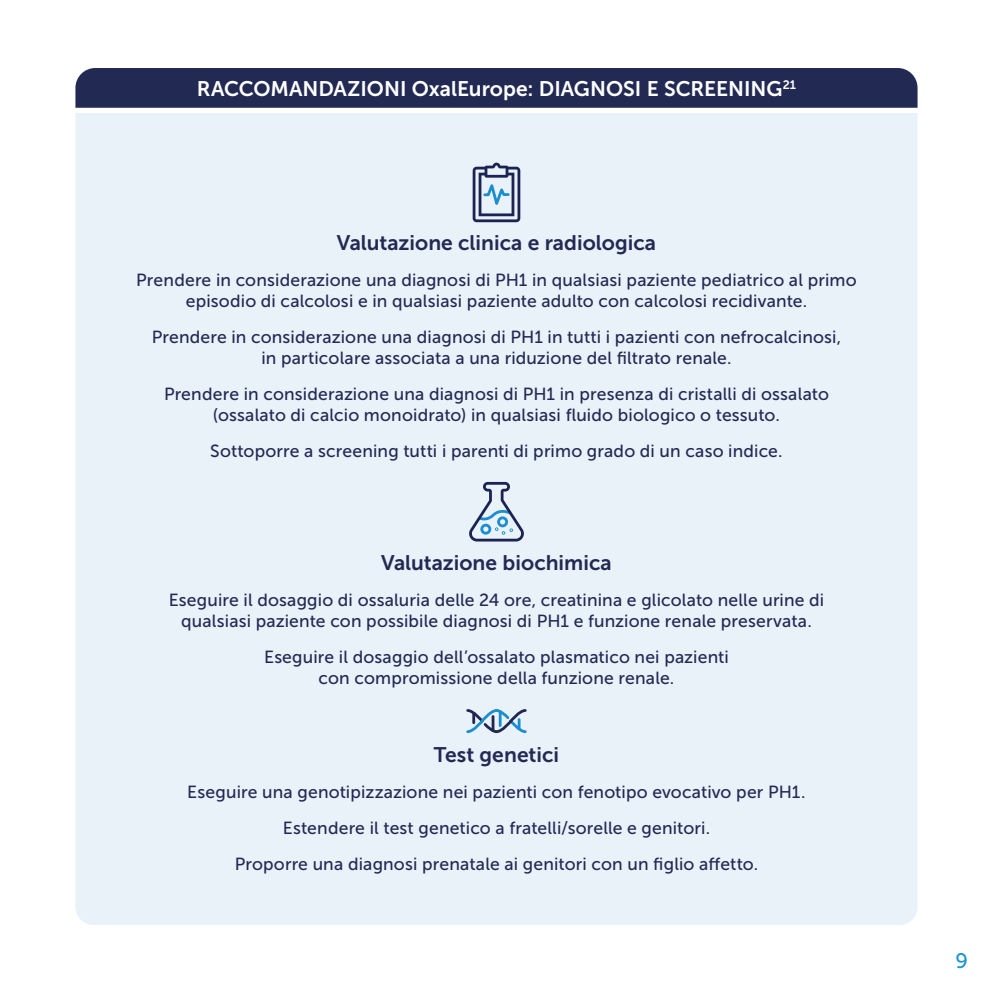
<style>
.page{position:relative;width:993px;height:993px;background:#fff}
.page>*{position:absolute;margin:0;border:0;box-sizing:border-box;transform-origin:0 0}
.t1{font:21px "Museo Sans 700";color:#222a54}
.t2{font:21px "Museo Sans 700";color:#fff}
.t3{font:21px "Museo Sans 500";color:#1c97d5}
.t4{font:17.5px/21px "Museo Sans 500";letter-spacing:.01em;color:#222a54;text-align:center}
</style>
<div class="page">
<div style="left:75px;top:68px;width:842px;height:856px;background:#e9f1f9;border-radius:18px"></div>
<svg style="left:472px;top:163px;width:48px;height:59px"></svg>
<svg style="left:469px;top:482px;width:55px;height:59px"></svg>
<svg style="left:466px;top:709px;width:60px;height:24px"></svg>
<svg style="left:75px;top:68px;width:842px;height:45px;background:#3c4368"></svg>
<p class="t2" style="left:197px;top:77px;width:600px">RACCOMANDAZIONI OxalEurope: DIAGNOSI E SCREENING<sup>21</sup></p>
<p class="t1" style="left:337px;top:231px;width:321px">Valutazione clinica e radiologica</p>
<p class="t4" style="left:136px;top:270px;width:721px">Prendere in considerazione una diagnosi di PH1 in qualsiasi paziente pediatrico al primo episodio di calcolosi e in qualsiasi paziente adulto con calcolosi recidivante.</p>
<p class="t4" style="left:152px;top:326px;width:690px">Prendere in considerazione una diagnosi di PH1 in tutti i pazienti con nefrocalcinosi, in particolare associata a una riduzione del filtrato renale.</p>
<p class="t4" style="left:164px;top:383px;width:666px">Prendere in considerazione una diagnosi di PH1 in presenza di cristalli di ossalato (ossalato di calcio monoidrato) in qualsiasi fluido biologico o tessuto.</p>
<p class="t4" style="left:210px;top:440px;width:573px">Sottoporre a screening tutti i parenti di primo grado di un caso indice.</p>
<p class="t1" style="left:381px;top:550px;width:232px">Valutazione biochimica</p>
<p class="t4" style="left:169px;top:589px;width:656px">Eseguire il dosaggio di ossaluria delle 24 ore, creatinina e glicolato nelle urine di qualsiasi paziente con possibile diagnosi di PH1 e funzione renale preservata.</p>
<p class="t4" style="left:264px;top:645px;width:466px">Eseguire il dosaggio dell’ossalato plasmatico nei pazienti con compromissione della funzione renale.</p>
<p class="t1" style="left:434px;top:742px;width:126px">Test genetici</p>
<p class="t4" style="left:187px;top:781px;width:619px">Eseguire una genotipizzazione nei pazienti con fenotipo evocativo per PH1.</p>
<p class="t4" style="left:283px;top:817px;width:428px">Estendere il test genetico a fratelli/sorelle e genitori.</p>
<p class="t4" style="left:235px;top:852px;width:524px">Proporre una diagnosi prenatale ai genitori con un figlio affetto.</p>
<p class="t3" style="left:955px;top:949px;width:14px">9</p>
</div>
